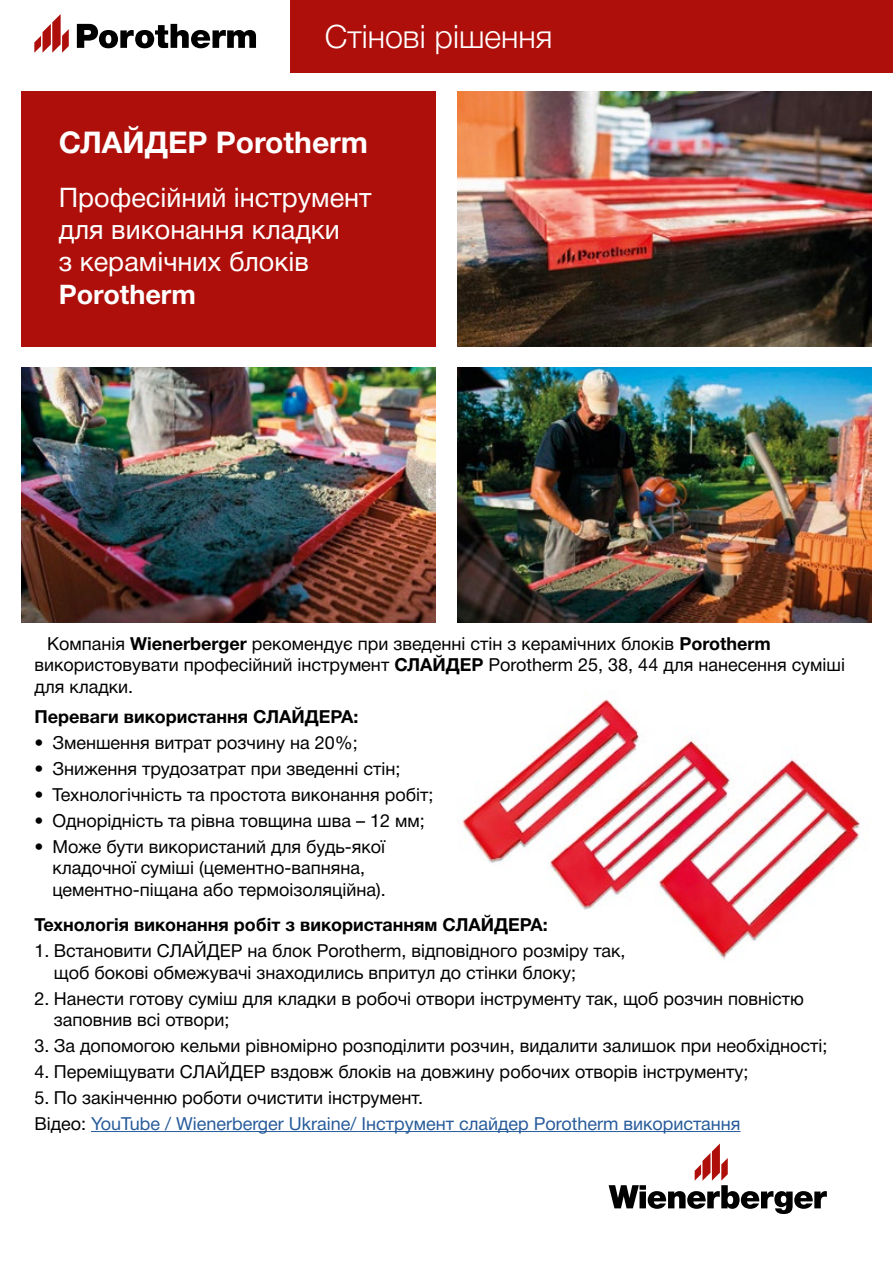
<style>
.page{position:relative;width:893px;height:1263px;background:#fff}
.page>*{position:absolute;margin:0;border:0;box-sizing:border-box;transform-origin:0 0}
.t1{font:300 32.25px "Helvetica Neue Cyr";color:#fff}
.t2{font:700 30px "Helvetica Neue Cyr";color:#fff}
.t3{font:27px/32.4px "Helvetica Neue Cyr";color:#fff}
.t4{font:700 27px "Helvetica Neue Cyr";color:#fff}
.t5{font:18px/21.6px "Helvetica Neue Cyr";color:#000}
.t6{font:18px/25.8px "Helvetica Neue Cyr";color:#275b9b}
.t7{font:700 18px "Helvetica Neue Cyr";color:#000}
.s1{font-weight:700}
.s2{color:#000}
</style>
<div class="page">
<svg style="left:34px;top:14px;width:35px;height:39px"></svg>
<svg style="left:77px;top:24px;width:179px;height:24px"></svg>
<div style="left:290px;top:0;width:603px;height:72px;background:#ae0f0a"></div>
<svg style="left:609px;top:1143px;width:218px;height:71px"></svg>
<div style="left:21px;top:91px;width:415px;height:256px;background:#ae0f0a"></div>
<img style="left:21px;top:368px;width:415px;height:255px">
<img style="left:457px;top:91px;width:415px;height:256px">
<img style="left:457px;top:368px;width:415px;height:255px">
<hr style="left:91px;top:1131px;width:649px;height:1px;background:#275b9b">
<img style="left:458px;top:699px;width:402px;height:261px">
<h1 class="t1" style="left:325px;top:19px;width:229px">Стінові рішення</h1>
<h2 class="t2" style="left:59px;top:126px;width:311px">СЛАЙДЕР Porotherm</h2>
<h3 class="t3" style="left:59px;top:181px;width:314px">Професійний інструмент для виконання кладки<br>з керамічних блоків</h3>
<h3 class="t4" style="left:59px;top:279px;width:138px">Porotherm</h3>
<p class="t5" style="left:34px;top:633px;width:812px;text-indent:13px">Компанія <span class="s1">Wienerberger</span> рекомендує при зведенні стін з керамічних блоків <span class="s1">Porotherm </span>використовувати професійний інструмент <span class="s1">СЛАЙДЕР</span> Porotherm 25, 38, 44 для нанесення суміші для кладки.</p>
<p class="t7" style="left:34px;top:707px;width:326px">Переваги використання СЛАЙДЕРА:</p>
<p class="t5" style="left:34px;top:732px;width:325px">• Зменшення витрат розчину на 20%;</p>
<p class="t5" style="left:34px;top:758px;width:368px">• Зниження трудозатрат при зведенні стін;</p>
<p class="t5" style="left:34px;top:784px;width:401px">• Технологічність та простота виконання робіт;</p>
<p class="t5" style="left:34px;top:810px;width:392px">• Однорідність та рівна товщина шва – 12 мм;</p>
<p class="t5" style="left:52px;top:836px;width:335px;text-indent:-18px">• Може бути використаний для будь-якої кладочної суміші (цементно-вапняна, цементно-піщана або термоізоляційна).</p>
<p class="t7" style="left:34px;top:915px;width:515px">Технологія виконання робіт з використанням СЛАЙДЕРА:</p>
<p class="t5" style="left:54px;top:940px;width:573px;text-indent:-19px">1. Встановити СЛАЙДЕР на блок Porotherm, відповідного розміру так, щоб бокові обмежувачі знаходились впритул до стінки блоку;</p>
<p class="t5" style="left:54px;top:988px;width:752px;text-indent:-19px">2. Нанести готову суміш для кладки в робочі отвори інструменту так, щоб розчин повністю заповнив всі отвори;</p>
<p class="t5" style="left:34px;top:1035px;width:795px">3. За допомогою кельми рівномірно розподілити розчин, видалити залишок при необхідності;</p>
<p class="t5" style="left:34px;top:1061px;width:716px">4. Переміщувати СЛАЙДЕР вздовж блоків на довжину робочих отворів інструменту;</p>
<p class="t6" style="left:34px;top:1085px;width:708px"><span class="s2">5. По закінченню роботи очистити інструмент.<br>Відео:</span> YouTube / Wienerberger Ukraine/ Інструмент слайдер Porotherm використання</p>
</div>
